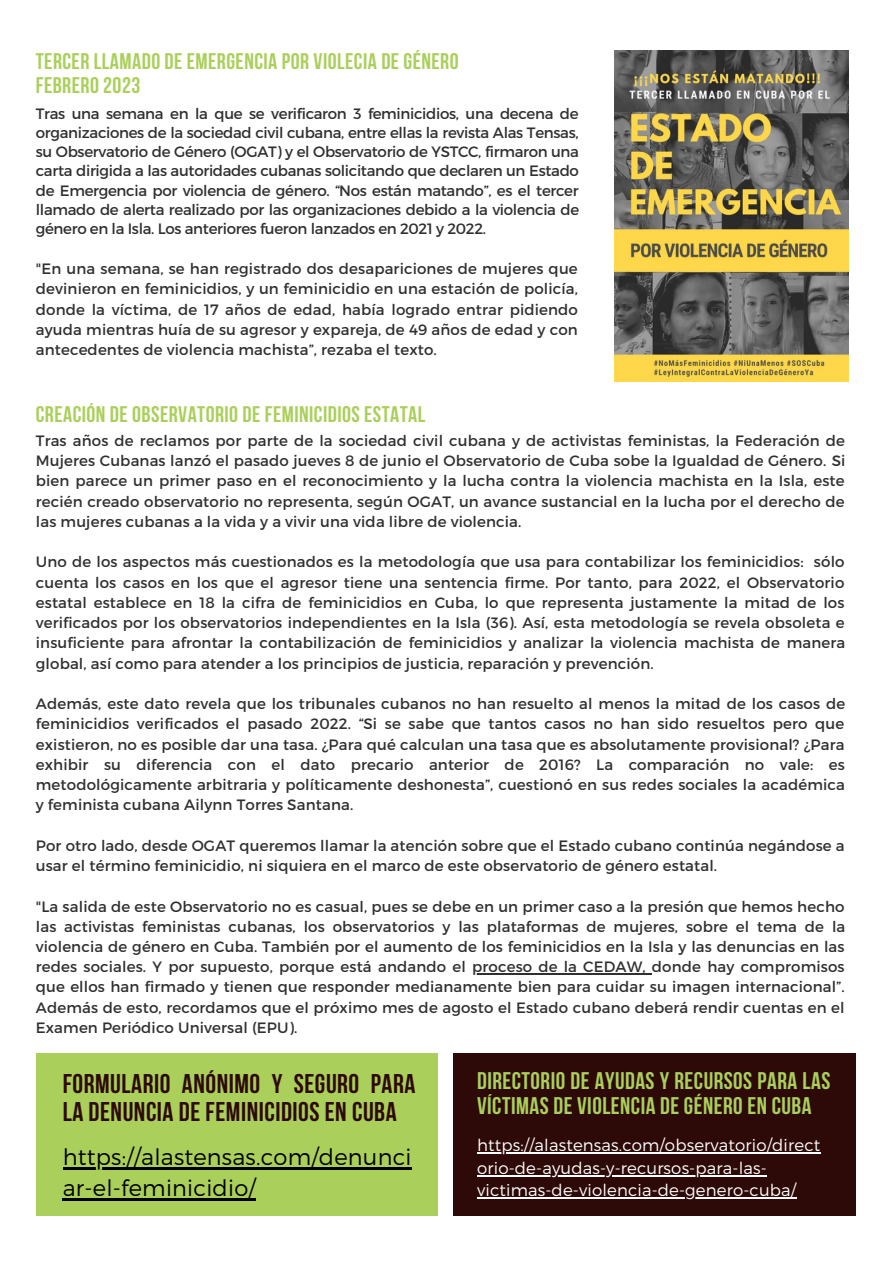
<style>
.page{position:relative;width:893px;height:1264px;background:#fff}
.page>*{position:absolute;margin:0;border:0;box-sizing:border-box;transform-origin:0 0}
.t1{font:700 27px/28px "Bebas Neue";letter-spacing:.02em;color:#2d0a08}
.t2{font:700 24px/24.8px "Bebas Neue";letter-spacing:.02em;color:#aacf5a}
.t3{font:700 22.5px "Bebas Neue";letter-spacing:.02em;color:#aacf5a}
.t4{font:300 22.5px/31.5px "Montserrat";letter-spacing:.01em;color:#000}
.t5{font:300 16.5px/22.5px "Montserrat";letter-spacing:.01em;color:#fff}
.t6{font:15px/20.2px "Montserrat";letter-spacing:.01em;color:#303030;text-align:justify}
</style>
<div class="page">
<img style="left:615px;top:51px;width:233px;height:330px">
<hr style="left:472px;top:973px;width:179px;height:1px;background:#303030">
<div style="left:36px;top:1053px;width:401px;height:162px;background:#aacf5a"></div>
<div style="left:453px;top:1053px;width:402px;height:162px;background:#2d0a08"></div>
<hr style="left:477px;top:1152px;width:343px;height:1px;background:#fff">
<hr style="left:477px;top:1174px;width:289px;height:2px;background:#fff">
<hr style="left:477px;top:1197px;width:319px;height:1px;background:#fff">
<hr style="left:63px;top:1166px;width:348px;height:3px;background:#000">
<hr style="left:63px;top:1198px;width:193px;height:2px;background:#000">
<p class="t3" style="left:36px;top:52px;width:424px">TERCER LLAMADO DE EMERGENCIA POR VIOLECIA DE GÉNERO</p>
<p class="t3" style="left:36px;top:76px;width:106px">FEBRERO 2023</p>
<p class="t6" style="left:36px;top:103px;width:545px;line-height:19px">Tras una semana en la que se verificaron 3 feminicidios, una decena de organizaciones de la sociedad civil cubana, entre ellas la revista Alas Tensas, su Observatorio de Género (OGAT) y el Observatorio de YSTCC, firmaron una carta dirigida a las autoridades cubanas solicitando que declaren un Estado de Emergencia por violencia de género. “Nos están matando”, es el tercer llamado de alerta realizado por las organizaciones debido a la violencia de género en la Isla. Los anteriores fueron lanzados en 2021 y 2022.</p>
<p class="t6" style="left:36px;top:258px;width:543px">"En una semana, se han registrado dos desapariciones de mujeres que devinieron en feminicidios, y un feminicidio en una estación de policía, donde la víctima, de 17 años de edad, había logrado entrar pidiendo ayuda mientras huía de su agresor y expareja, de 49 años de edad y con antecedentes de violencia machista”, rezaba el texto.</p>
<p class="t3" style="left:36px;top:404px;width:391px">CREACIÓN DE OBSERVATORIO DE FEMINICIDIOS ESTATAL</p>
<p class="t6" style="left:36px;top:429px;width:811px">Tras años de reclamos por parte de la sociedad civil cubana y de activistas feministas, la Federación de Mujeres Cubanas lanzó el pasado jueves 8 de junio el Observatorio de Cuba sobe la Igualdad de Género. Si bien parece un primer paso en el reconocimiento y la lucha contra la violencia machista en la Isla, este recién creado observatorio no representa, según OGAT, un avance sustancial en la lucha por el derecho de las mujeres cubanas a la vida y a vivir una vida libre de violencia.</p>
<p class="t6" style="left:36px;top:551px;width:811px">Uno de los aspectos más cuestionados es la metodología que usa para contabilizar los feminicidios: sólo cuenta los casos en los que el agresor tiene una sentencia firme. Por tanto, para 2022, el Observatorio estatal establece en 18 la cifra de feminicidios en Cuba, lo que representa justamente la mitad de los verificados por los observatorios independientes en la Isla (36). Así, esta metodología se revela obsoleta e insuficiente para afrontar la contabilización de feminicidios y analizar la violencia machista de manera global, así como para atender a los principios de justicia, reparación y prevención.</p>
<p class="t6" style="left:36px;top:693px;width:810px">Además, este dato revela que los tribunales cubanos no han resuelto al menos la mitad de los casos de feminicidios verificados el pasado 2022. “Si se sabe que tantos casos no han sido resueltos pero que existieron, no es posible dar una tasa. ¿Para qué calculan una tasa que es absolutamente provisional? ¿Para exhibir su diferencia con el dato precario anterior de 2016? La comparación no vale: es metodológicamente arbitraria y políticamente deshonesta”, cuestionó en sus redes sociales la académica y feminista cubana Ailynn Torres Santana.</p>
<p class="t6" style="left:36px;top:834px;width:810px">Por otro lado, desde OGAT queremos llamar la atención sobre que el Estado cubano continúa negándose a usar el término feminicidio, ni siquiera en el marco de este observatorio de género estatal.</p>
<p class="t6" style="left:36px;top:895px;width:811px">"La salida de este Observatorio no es casual, pues se debe en un primer caso a la presión que hemos hecho las activistas feministas cubanas, los observatorios y las plataformas de mujeres, sobre el tema de la violencia de género en Cuba. También por el aumento de los feminicidios en la Isla y las denuncias en las redes sociales. Y por supuesto, porque está andando el proceso de la CEDAW, donde hay compromisos que ellos han firmado y tienen que responder medianamente bien para cuidar su imagen internacional”.<br>Además de esto, recordamos que el próximo mes de agosto el Estado cubano deberá rendir cuentas en el Examen Periódico Universal (EPU).</p>
<p class="t1" style="left:63px;top:1071px;width:354px">FORMULARIO ANÓNIMO Y SEGURO PARA<br>LA DENUNCIA DE FEMINICIDIOS EN CUBA</p>
<p class="t4" style="left:63px;top:1139px;width:350px">https://alastensas.com/denunci ar-el-feminicidio/</p>
<p class="t2" style="left:477px;top:1070px;width:355px">DIRECTORIO DE AYUDAS Y RECURSOS PARA LAS<br>VÍCTIMAS DE VIOLENCIA DE GÉNERO EN CUBA</p>
<p class="t5" style="left:477px;top:1133px;width:344px">https://alastensas.com/observatorio/direct orio-de-ayudas-y-recursos-para-las&shy;victimas-de-violencia-de-genero-cuba/</p>
</div>
